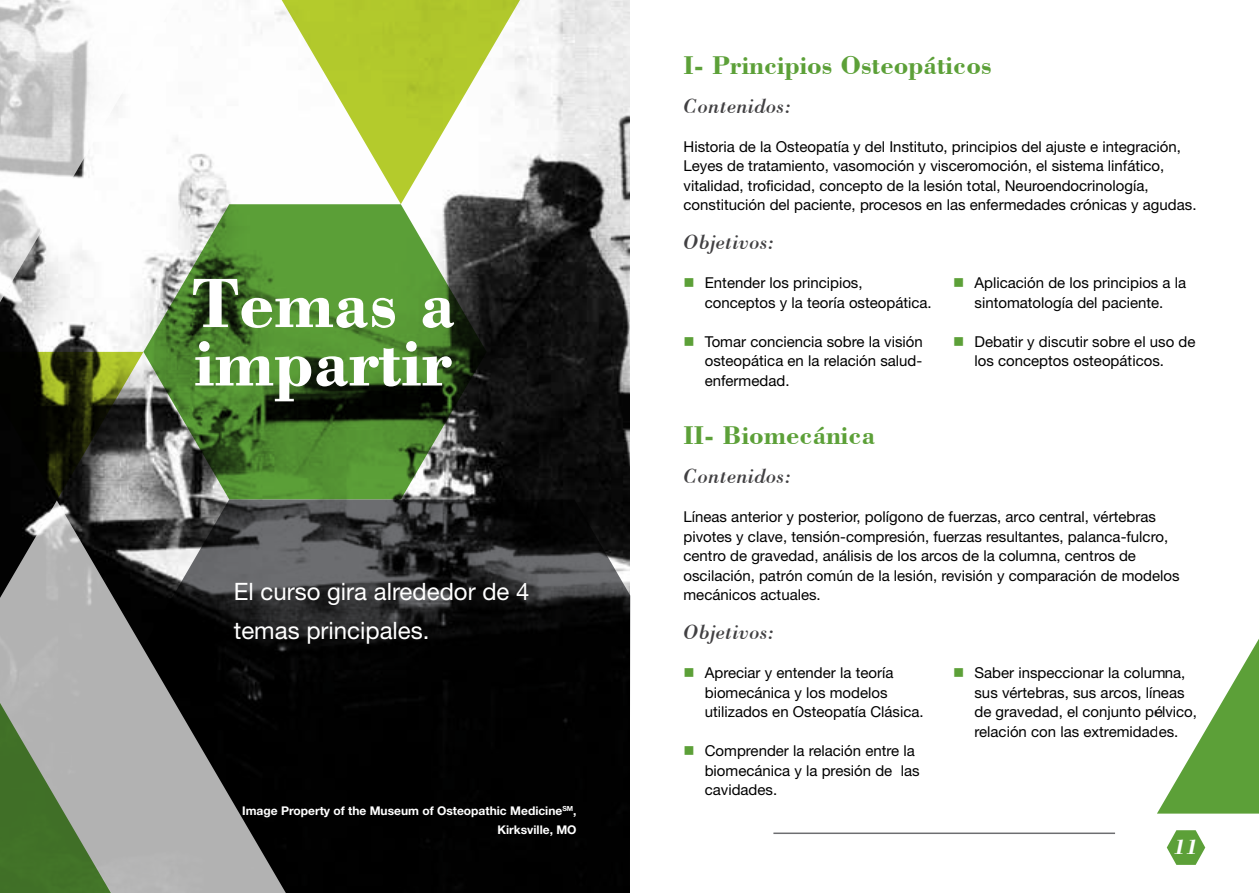
<style>
.page{position:relative;width:1259px;height:893px;background:#fff}
.page>*{position:absolute;margin:0;border:0;box-sizing:border-box;transform-origin:0 0}
.t1{font:700 72px/58.5px "Bodoni";color:#fff}
.t2{font:700 27px "Bodoni BT";color:#5ca038}
.t3{font:24px/39px "Helvetica Neue";color:#fff}
.t4{font:italic 21px "Bodoni BT";color:#414042}
.t5{font:italic 700 21px "Bodoni";color:#fff}
.t6{font:15px/19.5px "Helvetica Neue";color:#000}
.t7{font:700 12px/19.5px "Helvetica Neue";color:#fff;text-align:right}
</style>
<div class="page">
<hr style="left:773px;top:832px;width:342px;height:2px;background:#6d6e71">
<svg style="left:1166px;top:830px;width:39px;height:35px"></svg>
<img style="left:143px;top:0;width:486px;height:500px">
<svg style="left:143px;top:204px;width:343px;height:295px;background:#527c3c"></svg>
<svg style="left:302px;top:500px;width:328px;height:393px;background:#101010"></svg>
<svg style="left:0;top:0;width:186px;height:378px"></svg>
<svg style="left:0;top:352px;width:143px;height:148px;background:#363a23"></svg>
<svg style="left:0;top:500px;width:302px;height:393px;background:#5c5c5c"></svg>
<svg style="left:0;top:651px;width:123px;height:242px;background:#8a9b81"></svg>
<svg style="left:248px;top:0;width:305px;height:204px"></svg>
<svg style="left:1157px;top:639px;width:102px;height:175px"></svg>
<h2 class="t2" style="left:683px;top:48px;width:309px">I- Principios Osteopáticos</h2>
<h3 class="t4" style="left:683px;top:92px;width:109px">Contenidos:</h3>
<p class="t6" style="left:683px;top:136px;width:514px">Historia de la Osteopatía y del Instituto, principios del ajuste e integración, Leyes de tratamiento, vasomoción y visceromoción, el sistema linfático, vitalidad, troficidad, concepto de la lesión total, Neuroendocrinología, constitución del paciente, procesos en las enfermedades crónicas y agudas.</p>
<h3 class="t4" style="left:683px;top:229px;width:92px">Objetivos:</h3>
<p class="t6" style="left:705px;top:273px;width:228px">Entender los principios, conceptos y la teoría osteopática.</p>
<p class="t6" style="left:705px;top:331px;width:220px;text-align:justify">Tomar conciencia sobre la visión osteopática en la relación salud&shy;enfermedad.</p>
<h1 class="t1" style="left:192px;top:276px;width:264px">Temas a impartir</h1>
<p class="t6" style="left:974px;top:273px;width:213px">Aplicación de los principios a la sintomatología del paciente.</p>
<p class="t6" style="left:974px;top:331px;width:222px">Debatir y discutir sobre el uso de los conceptos osteopáticos.</p>
<h3 class="t3" style="left:234px;top:572px;width:297px">El curso gira alrededor de 4 temas principales.</h3>
<p class="t7" style="left:242px;top:800px;width:336px">Image Property of the Museum of Osteopathic Medicine<sup>SM</sup>,<br>Kirksville, MO</p>
<h2 class="t2" style="left:683px;top:418px;width:193px">II- Biomecánica</h2>
<h3 class="t4" style="left:683px;top:463px;width:109px">Contenidos:</h3>
<p class="t6" style="left:683px;top:507px;width:497px">Líneas anterior y posterior, polígono de fuerzas, arco central, vértebras pivotes y clave, tensión-compresión, fuerzas resultantes, palanca-fulcro, centro de gravedad, análisis de los arcos de la columna, centros de oscilación, patrón común de la lesión, revisión y comparación de modelos mecánicos actuales.</p>
<h3 class="t4" style="left:683px;top:619px;width:92px">Objetivos:</h3>
<p class="t6" style="left:705px;top:663px;width:220px">Apreciar y entender la teoría biomecánica y los modelos utilizados en Osteopatía Clásica.</p>
<p class="t6" style="left:705px;top:741px;width:216px">Comprender la relación entre la biomecánica y la presión de las cavidades.</p>
<p class="t6" style="left:974px;top:663px;width:224px">Saber inspeccionar la columna, sus vértebras, sus arcos, líneas de gravedad, el conjunto pélvico, relación con las extremidades.</p>
<h3 class="t5" style="left:1173px;top:834px;width:26px">11</h3>
</div>
